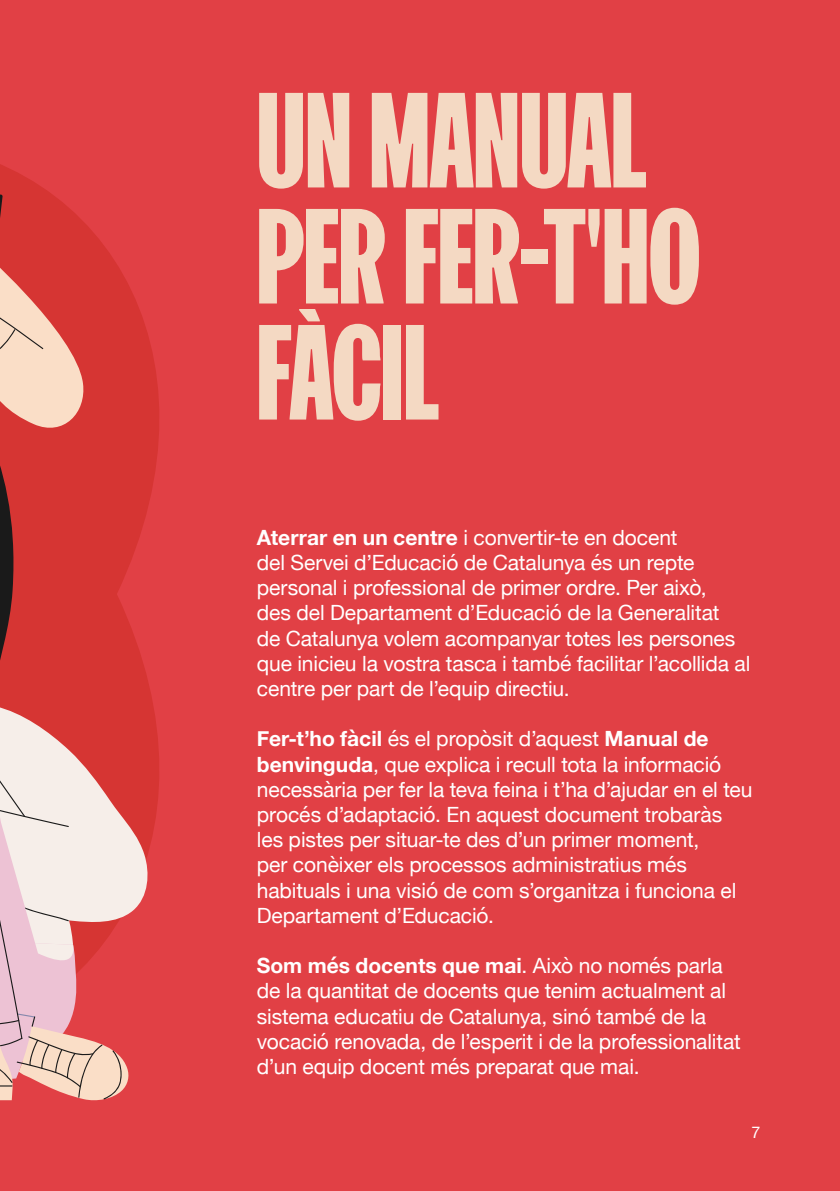
<style>
.page{position:relative;width:840px;height:1191px;background:#fff}
.page>*{position:absolute;margin:0;border:0;box-sizing:border-box;transform-origin:0 0}
.t1{font:130px/116px "FK Screamer Legacy Upright";letter-spacing:-.005em;color:#f4d9c3}
.Cos{font:21px/25.2px "Helvetica Neue";letter-spacing:-.005em;color:#fff}
.t2{font:16px "Helvetica Neue";color:#fff}
.s1{font-weight:700}
</style>
<div class="page">
<div style="left:0;top:0;width:839px;height:1191px;background:#e14045"></div>
<svg style="left:0;top:164px;width:159px;height:680px"></svg>
<svg style="left:0;top:190px;width:150px;height:911px;background:#de6f6c"></svg>
<h1 class="t1" style="left:257px;top:85px;width:445px">UN MANUAL<br>PER FER-T'HO<br>FÀCIL</h1>
<p class="Cos" style="left:257px;top:526px;width:495px"><span class="s1">Aterrar en un centre</span> i convertir-te en docent<br>del Servei d’Educació de Catalunya és un repte personal i professional de primer ordre. Per això,<br>des del Departament d’Educació de la Generalitat<br>de Catalunya volem acompanyar totes les persones que inicieu la vostra tasca i també facilitar l’acollida al centre per part de l’equip directiu.</p>
<p class="Cos" style="left:257px;top:727px;width:497px"><span class="s1">Fer-t’ho fàcil</span> és el propòsit d’aquest <span class="s1">Manual de benvinguda</span>, que explica i recull tota la informació necessària per fer la teva feina i t’ha d’ajudar en el teu procés d’adaptació. En aquest document trobaràs les pistes per situar-te des d’un primer moment,<br>per conèixer els processos administratius més habituals i una visió de com s’organitza i funciona el Departament d’Educació.</p>
<p class="Cos" style="left:257px;top:954px;width:485px"><span class="s1">Som més docents que mai</span>. Això no només parla de la quantitat de docents que tenim actualment al sistema educatiu de Catalunya, sinó també de la vocació renovada, de l’esperit i de la professionalitat d’un equip docent més preparat que mai.</p>
<p class="t2" style="left:751px;top:1121px;width:10px">7</p>
</div>
